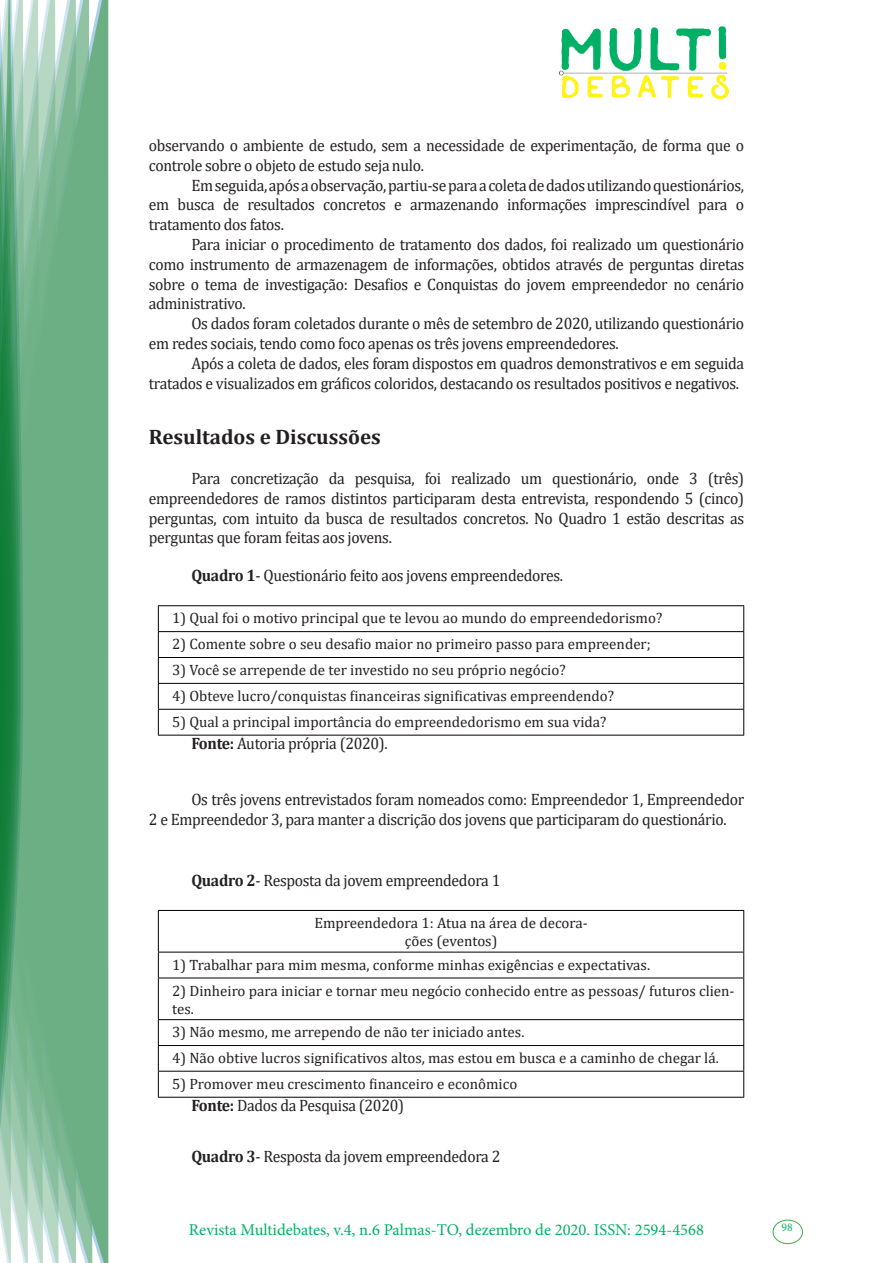
<style>
.page{position:relative;width:893px;height:1263px;background:#fff}
.page>*{position:absolute;margin:0;border:0;box-sizing:border-box;transform-origin:0 0}
.Titulo_2{font:700 21px "Cambria";color:#231f20}
.texto{font:16.5px/19.8px "Cambria";letter-spacing:-.02em;color:#231f20;scale:.95 1}
.t1{font:16.5px "Minion Pro";color:#00b064}
.Table_Paragraph{font:15px/18px "Cambria";color:#231f20;text-align:center}
.t2{font:11.7px "Minion Pro";color:#00b064}
.s1{font-weight:700}
</style>
<div class="page">
<img style="left:559px;top:26px;width:169px;height:72px">
<div style="left:95px;top:0;width:14px;height:1263px;background:#6caf84"></div>
<svg style="left:79px;top:0;width:16px;height:1263px;background:#71b289"></svg>
<svg style="left:62px;top:0;width:17px;height:1263px;background:#75b48c"></svg>
<svg style="left:45px;top:0;width:17px;height:1263px;background:#7cb792"></svg>
<svg style="left:30px;top:0;width:15px;height:1263px;background:#80ba96"></svg>
<svg style="left:0;top:0;width:30px;height:1263px;background:#61a97f"></svg>
<div style="left:772px;top:1219px;width:31px;height:25px;border:1px solid #40ae49;border-radius:50%"></div>
<hr style="left:158px;top:605px;width:586px;height:1px;background:#000">
<hr style="left:158px;top:631px;width:586px;height:1px;background:#000">
<hr style="left:158px;top:657px;width:586px;height:1px;background:#000">
<hr style="left:158px;top:683px;width:586px;height:1px;background:#000">
<hr style="left:158px;top:709px;width:586px;height:1px;background:#000">
<svg style="left:158px;top:606px;width:1px;height:129px"></svg>
<svg style="left:743px;top:606px;width:1px;height:129px"></svg>
<hr style="left:158px;top:735px;width:586px;height:1px;background:#000">
<hr style="left:158px;top:910px;width:586px;height:1px;background:#000">
<hr style="left:158px;top:911px;width:1px;height:41px;background:#000">
<hr style="left:743px;top:911px;width:1px;height:41px;background:#000">
<hr style="left:158px;top:952px;width:586px;height:1px;background:#000">
<svg style="left:158px;top:952px;width:1px;height:25px"></svg>
<svg style="left:743px;top:952px;width:1px;height:25px"></svg>
<hr style="left:158px;top:977px;width:586px;height:1px;background:#000">
<hr style="left:158px;top:978px;width:1px;height:41px;background:#000">
<hr style="left:743px;top:978px;width:1px;height:41px;background:#000">
<hr style="left:158px;top:1019px;width:586px;height:1px;background:#000">
<hr style="left:158px;top:1045px;width:586px;height:1px;background:#000">
<hr style="left:158px;top:1071px;width:586px;height:1px;background:#000">
<svg style="left:158px;top:1020px;width:1px;height:77px"></svg>
<svg style="left:743px;top:1020px;width:1px;height:77px"></svg>
<hr style="left:158px;top:1097px;width:586px;height:1px;background:#000">
<p class="texto" style="left:149px;top:135px;width:628px">observando o ambiente de estudo, sem a necessidade de experimentação, de forma que o controle sobre o objeto de estudo seja nulo.</p>
<p class="texto" style="left:149px;top:175px;width:628px;text-align:justify;text-indent:43px">Em seguida, após a observação, partiu-se para a coleta de dados utilizando questionários, em busca de resultados concretos e armazenando informações imprescindível para o tratamento dos fatos.</p>
<p class="texto" style="left:149px;top:234px;width:628px;text-align:justify;text-indent:43px">Para iniciar o procedimento de tratamento dos dados, foi realizado um questionário como instrumento de armazenagem de informações, obtidos através de perguntas diretas sobre o tema de investigação: Desafios e Conquistas do jovem empreendedor no cenário administrativo.</p>
<p class="texto" style="left:149px;top:314px;width:628px;text-indent:43px">Os dados foram coletados durante o mês de setembro de 2020, utilizando questionário em redes sociais, tendo como foco apenas os três jovens empreendedores.</p>
<p class="texto" style="left:149px;top:353px;width:628px;text-indent:43px">Após a coleta de dados, eles foram dispostos em quadros demonstrativos e em seguida tratados e visualizados em gráficos coloridos, destacando os resultados positivos e negativos.</p>
<p class="Titulo_2" style="left:149px;top:422px;width:234px">Resultados e Discussões</p>
<p class="texto" style="left:149px;top:468px;width:628px;text-align:justify;text-indent:43px">Para concretização da pesquisa, foi realizado um questionário, onde 3 (três) empreendedores de ramos distintos participaram desta entrevista, respondendo 5 (cinco) perguntas, com intuito da busca de resultados concretos. No Quadro 1 estão descritas as perguntas que foram feitas aos jovens.</p>
<p class="texto" style="left:191px;top:566px;width:393px"><span class="s1">Quadro 1</span>- Questionário feito aos jovens empreendedores.</p>
<p class="Table_Paragraph" style="left:172px;top:609px;width:492px">1) Qual foi o motivo principal que te levou ao mundo do empreendedorismo?</p>
<p class="Table_Paragraph" style="left:172px;top:635px;width:480px">2) Comente sobre o seu desafio maior no primeiro passo para empreender;</p>
<p class="Table_Paragraph" style="left:172px;top:661px;width:395px">3) Você se arrepende de ter investido no seu próprio negócio?</p>
<p class="Table_Paragraph" style="left:172px;top:687px;width:443px">4) Obteve lucro/conquistas financeiras significativas empreendendo?</p>
<p class="Table_Paragraph" style="left:172px;top:713px;width:436px">5) Qual a principal importância do empreendedorismo em sua vida?</p>
<p class="texto" style="left:191px;top:734px;width:208px"><span class="s1">Fonte:</span> Autoria própria (2020).</p>
<p class="texto" style="left:149px;top:789px;width:628px;text-indent:43px">Os três jovens entrevistados foram nomeados como: Empreendedor 1, Empreendedor<br>2 e Empreendedor 3, para manter a discrição dos jovens que participaram do questionário.</p>
<p class="texto" style="left:191px;top:870px;width:327px"><span class="s1">Quadro 2</span>- Resposta da jovem empreendedora 1</p>
<p class="Table_Paragraph" style="left:315px;top:914px;width:275px">Empreendedora 1: Atua na área de decora&shy;ções (eventos)</p>
<p class="Table_Paragraph" style="left:172px;top:955px;width:479px">1) Trabalhar para mim mesma, conforme minhas exigências e expectativas.</p>
<p class="Table_Paragraph" style="left:172px;top:981px;width:564px;text-align:left">2) Dinheiro para iniciar e tornar meu negócio conhecido entre as pessoas/ futuros clien&shy;tes.</p>
<p class="Table_Paragraph" style="left:172px;top:1023px;width:354px">3) Não mesmo, me arrependo de não ter iniciado antes.</p>
<p class="Table_Paragraph" style="left:172px;top:1049px;width:548px">4) Não obtive lucros significativos altos, mas estou em busca e a caminho de chegar lá.</p>
<p class="Table_Paragraph" style="left:172px;top:1075px;width:347px">5) Promover meu crescimento financeiro e econômico</p>
<p class="texto" style="left:191px;top:1096px;width:225px"><span class="s1">Fonte:</span> Dados da Pesquisa (2020)</p>
<p class="texto" style="left:191px;top:1146px;width:327px"><span class="s1">Quadro 3</span>- Resposta da jovem empreendedora 2</p>
<p class="t1" style="left:189px;top:1218px;width:517px">Revista Multidebates, v.4, n.6 Palmas-TO, dezembro de 2020. ISSN: 2594-4568</p>
<p class="t2" style="left:781px;top:1219px;width:13px">98</p>
</div>
